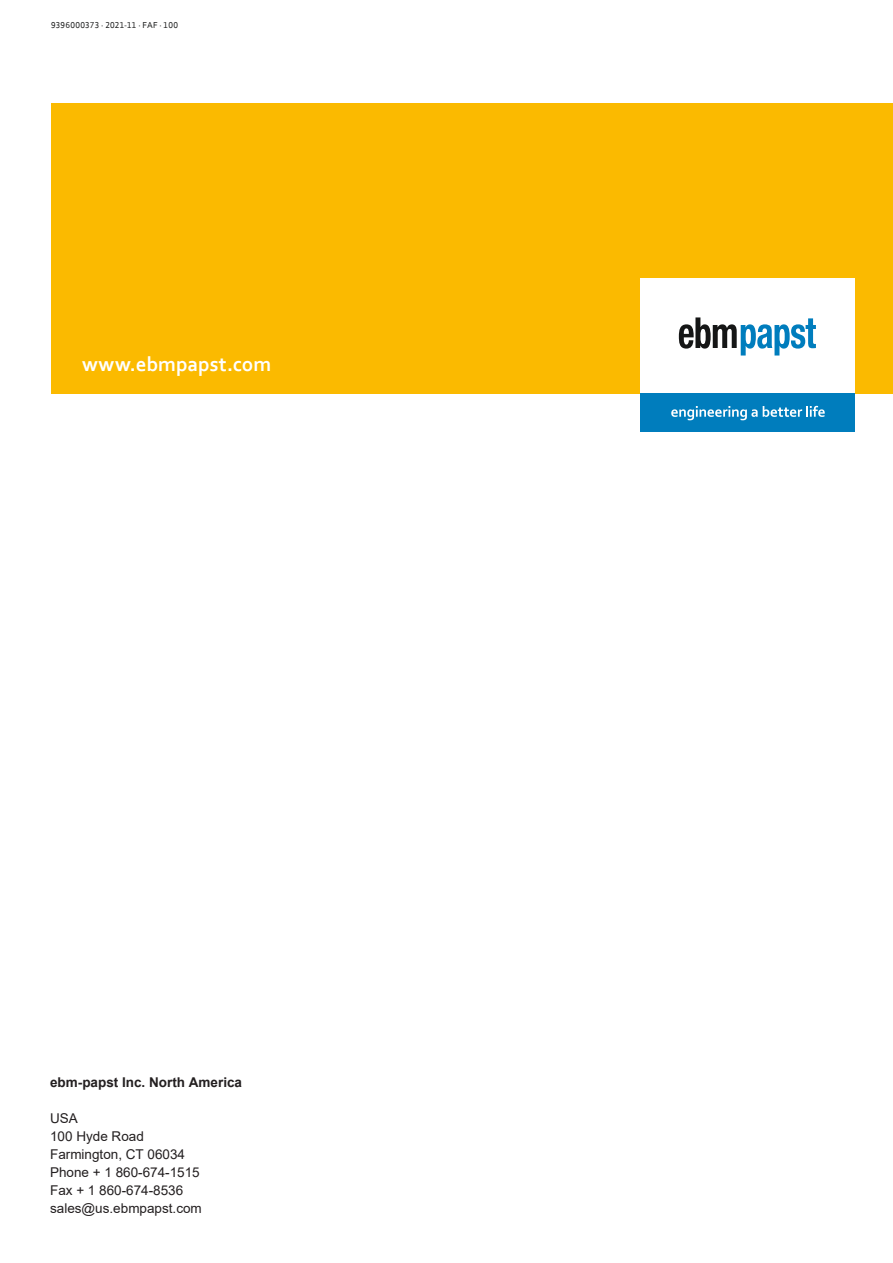
<style>
.page{position:relative;width:893px;height:1263px;background:#fff}
.page>*{position:absolute;margin:0;border:0;box-sizing:border-box;transform-origin:0 0}
.t1{font:700 21px "Corbel";color:#fff}
.t2{font:13.5px/18px "Arial";color:#231f20}
.t3{font:700 13.5px "Arial";color:#231f20}
.t4{font:9px "Corbel";letter-spacing:.04em;color:#151616}
</style>
<div class="page">
<div style="left:51px;top:103px;width:842px;height:291px;background:#fbba00"></div>
<div style="left:640px;top:279px;width:214px;height:115px;background:#fff"></div>
<svg style="left:679px;top:317px;width:137px;height:38px"></svg>
<div style="left:640px;top:394px;width:214px;height:38px;background:#007dbd"></div>
<svg style="left:671px;top:406px;width:154px;height:14px"></svg>
<p class="t4" style="left:51px;top:19px;width:128px">9396000373 · 2021-11 · FAF · 100</p>
<h1 class="t1" style="left:82px;top:351px;width:191px">www.ebmpapst.com</h1>
<p class="t3" style="left:50px;top:1072px;width:194px">ebm-papst Inc. North America</p>
<p class="t2" style="left:50px;top:1109px;width:153px">USA<br>100 Hyde Road<br>Farmington, CT 06034<br>Phone + 1 860-674-1515<br>Fax + 1 860-674-8536 sales@us.ebmpapst.com</p>
</div>
